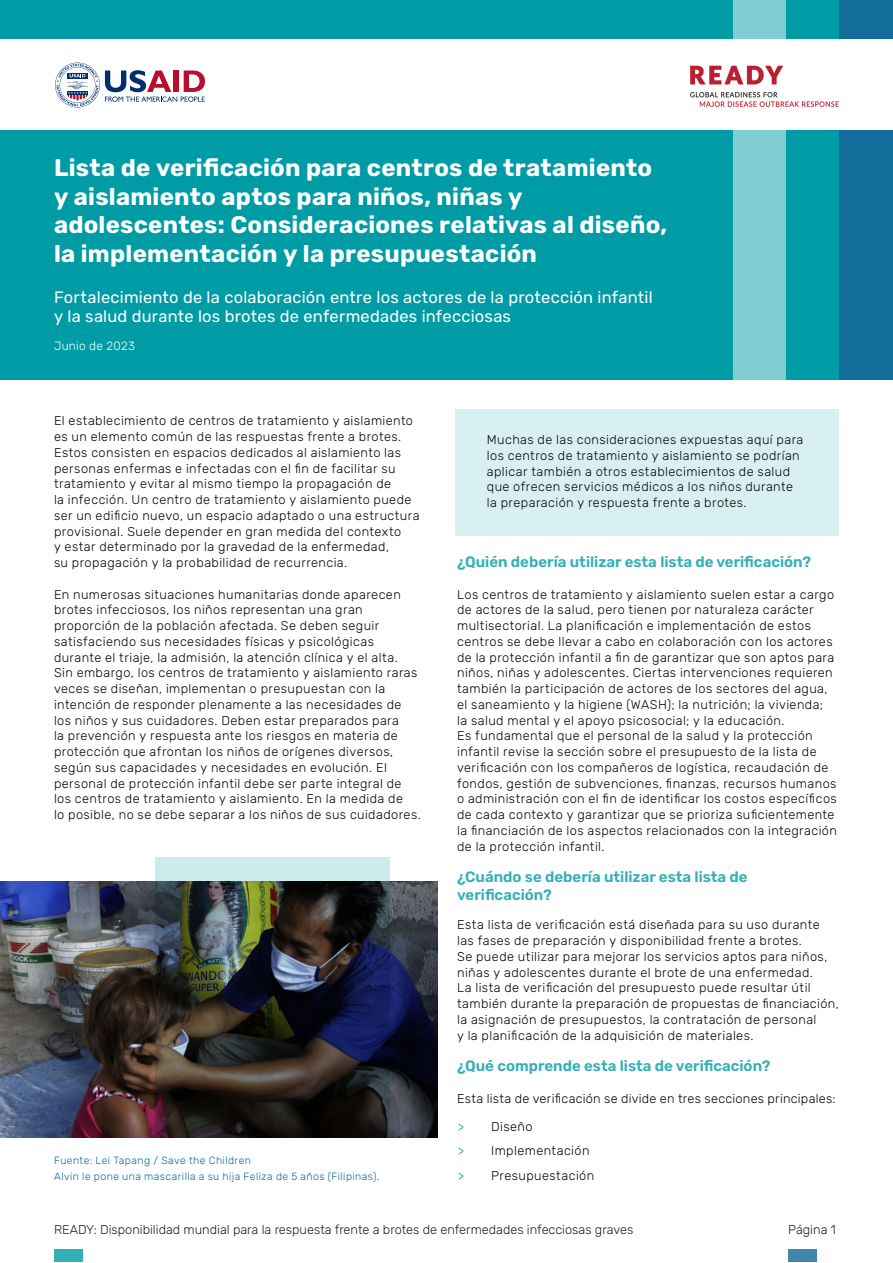
<style>
.page{position:relative;width:893px;height:1263px;background:#fff}
.page>*{position:absolute;margin:0;border:0;box-sizing:border-box;transform-origin:0 0}
.Main_title{font:700 24px/28.5px "Rubik";letter-spacing:.01em;color:#fff}
.Main_subtitle{font:16.5px/19.5px "Rubik";letter-spacing:.01em;color:#fff}
.Subhead{font:600 15px/18px "Rubik";color:#33b0b8}
.Body_1{font:300 12.75px/15.8px "Rubik";letter-spacing:.03em;color:#070906}
.t1{font:300 12.75px "Rubik";color:#231f20}
.Main_subtitle-2{font:300 12px "Rubik";letter-spacing:.025em;color:#fff}
.Body_1-2{font:300 10.5px/15.8px "Rubik";letter-spacing:.04em;color:#106999}
.s1{color:#009ca6}
</style>
<div class="page">
<div style="left:54px;top:1249px;width:28px;height:13px;background:#33afb7"></div>
<div style="left:788px;top:1249px;width:28px;height:13px;background:#3f87ad"></div>
<div style="left:455px;top:410px;width:384px;height:126px;background:#d9f0f2"></div>
<div style="left:0;top:0;width:893px;height:380px;background:#009ca6"></div>
<div style="left:733px;top:0;width:54px;height:380px;background:#80ced2"></div>
<div style="left:839px;top:0;width:53px;height:380px;background:#126d9a"></div>
<div style="left:0;top:39px;width:893px;height:91px;background:#fff"></div>
<svg style="left:55px;top:63px;width:150px;height:44px"></svg>
<img style="left:690px;top:65px;width:149px;height:42px">
<div style="left:155px;top:857px;width:235px;height:281px;background:#ccebed"></div>
<img style="left:0;top:881px;width:437px;height:257px">
<p class="Main_title" style="left:54px;top:154px;width:615px">Lista de verificación para centros de tratamiento y aislamiento aptos para niños, niñas y adolescentes: Consideraciones relativas al diseño, la implementación y la presupuestación</p>
<p class="Main_subtitle" style="left:54px;top:288px;width:600px">Fortalecimiento de la colaboración entre los actores de la protección infantil y la salud durante los brotes de enfermedades infecciosas</p>
<p class="Main_subtitle-2" style="left:54px;top:339px;width:83px">Junio de 2023</p>
<p class="Body_1" style="left:54px;top:413px;width:367px">El establecimiento de centros de tratamiento y aislamiento es un elemento común de las respuestas frente a brotes.<br>Estos consisten en espacios dedicados al aislamiento las personas enfermas e infectadas con el fin de facilitar su tratamiento y evitar al mismo tiempo la propagación de<br>la infección. Un centro de tratamiento y aislamiento puede ser un edificio nuevo, un espacio adaptado o una estructura provisional. Suele depender en gran medida del contexto<br>y estar determinado por la gravedad de la enfermedad,<br>su propagación y la probabilidad de recurrencia.</p>
<p class="Body_1" style="left:54px;top:587px;width:368px">En numerosas situaciones humanitarias donde aparecen brotes infecciosos, los niños representan una gran proporción de la población afectada. Se deben seguir satisfaciendo sus necesidades físicas y psicológicas durante el triaje, la admisión, la atención clínica y el alta.<br>Sin embargo, los centros de tratamiento y aislamiento raras veces se diseñan, implementan o presupuestan con la intención de responder plenamente a las necesidades de los niños y sus cuidadores. Deben estar preparados para<br>la prevención y respuesta ante los riesgos en materia de protección que afrontan los niños de orígenes diversos, según sus capacidades y necesidades en evolución. El personal de protección infantil debe ser parte integral de los centros de tratamiento y aislamiento. En la medida de<br>lo posible, no se debe separar a los niños de sus cuidadores.</p>
<p class="Body_1-2" style="left:54px;top:1153px;width:327px">Fuente: Lei Tapang / Save the Children<br>Alvin le pone una mascarilla a su hija Feliza de 5 años (Filipinas).</p>
<p class="Body_1" style="left:487px;top:432px;width:318px">Muchas de las consideraciones expuestas aquí para los centros de tratamiento y aislamiento se podrían aplicar también a otros establecimientos de salud que ofrecen servicios médicos a los niños durante la preparación y respuesta frente a brotes.</p>
<p class="Subhead" style="left:457px;top:553px;width:355px">¿Quién debería utilizar esta lista de verificación?</p>
<p class="Body_1" style="left:457px;top:587px;width:381px">Los centros de tratamiento y aislamiento suelen estar a cargo de actores de la salud, pero tienen por naturaleza carácter multisectorial. La planificación e implementación de estos centros se debe llevar a cabo en colaboración con los actores de la protección infantil a fin de garantizar que son aptos para niños, niñas y adolescentes. Ciertas intervenciones requieren también la participación de actores de los sectores del agua, el saneamiento y la higiene (WASH); la nutrición; la vivienda;<br>la salud mental y el apoyo psicosocial; y la educación.<br>Es fundamental que el personal de la salud y la protección infantil revise la sección sobre el presupuesto de la lista de verificación con los compañeros de logística, recaudación de fondos, gestión de subvenciones, finanzas, recursos humanos o administración con el fin de identificar los costos específicos de cada contexto y garantizar que se prioriza suficientemente la financiación de los aspectos relacionados con la integración de la protección infantil.</p>
<p class="Subhead" style="left:457px;top:868px;width:292px">¿Cuándo se debería utilizar esta lista de verificación?</p>
<p class="Body_1" style="left:457px;top:917px;width:383px">Esta lista de verificación está diseñada para su uso durante las fases de preparación y disponibilidad frente a brotes.<br>Se puede utilizar para mejorar los servicios aptos para niños, niñas y adolescentes durante el brote de una enfermedad.<br>La lista de verificación del presupuesto puede resultar útil también durante la preparación de propuestas de financiación, la asignación de presupuestos, la contratación de personal<br>y la planificación de la adquisición de materiales.</p>
<p class="Subhead" style="left:457px;top:1057px;width:315px">¿Qué comprende esta lista de verificación?</p>
<p class="Body_1" style="left:457px;top:1091px;width:380px">Esta lista de verificación se divide en tres secciones principales:</p>
<p class="Body_1" style="left:458px;top:1119px;width:76px"><span class="s1">&gt;</span> Diseño</p>
<p class="Body_1" style="left:458px;top:1143px;width:133px"><span class="s1">&gt;</span> Implementación</p>
<p class="Body_1" style="left:458px;top:1168px;width:138px"><span class="s1">&gt;</span> Presupuestación</p>
<p class="t1" style="left:54px;top:1223px;width:581px">READY: Disponibilidad mundial para la respuesta frente a brotes de enfermedades infecciosas graves</p>
<p class="t1" style="left:788px;top:1223px;width:49px">Página 1</p>
</div>
